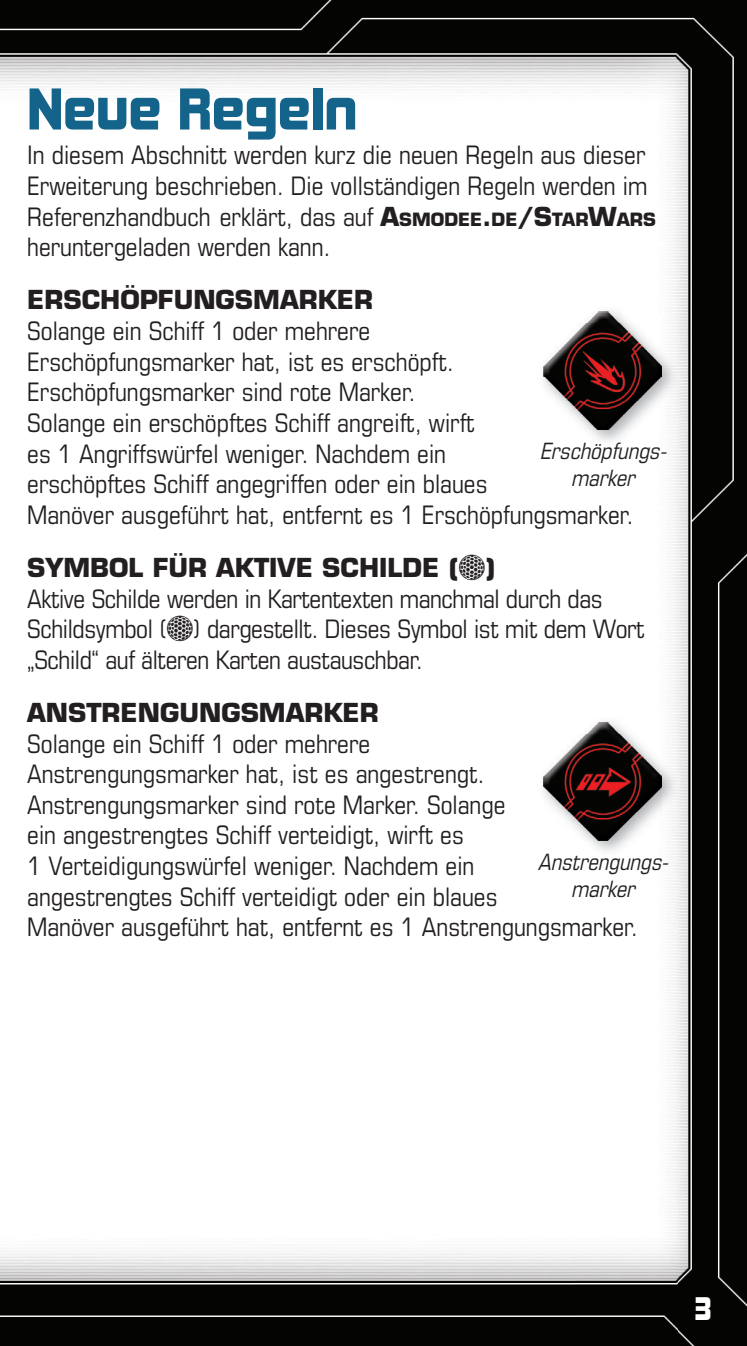
<style>
.page{position:relative;width:747px;height:1346px;background:#fff}
.page>*{position:absolute;margin:0;border:0;box-sizing:border-box;transform-origin:0 0}
.t1{font:54px "Kimberley Bl";color:#14638a}
.t2{font:30px "Kimberley Bl";color:#fff}
.t3{font:condensed 25.5px/30.6px "Eurostile LT Std";color:#231f20}
.t4{font:700 25.5px "Eurostile LT Std";color:#231f20}
.t5{font:italic condensed 22.5px/27px "Eurostile LT Std";color:#231f20;text-align:center}
.s1{font-weight:700;font-stretch:normal}
.s2{font-weight:700;font-stretch:normal;font-size:17.7px}
</style>
<div class="page">
<img style="left:0;top:0;width:676px;height:716px">
<img style="left:676px;top:0;width:70px;height:1345px">
<img style="left:0;top:1251px;width:575px;height:94px">
<img style="left:575px;top:857px;width:102px;height:488px">
<img style="left:537px;top:305px;width:141px;height:141px">
<img style="left:543px;top:312px;width:118px;height:117px">
<img style="left:587px;top:716px;width:91px;height:141px">
<img style="left:543px;top:722px;width:118px;height:118px">
<svg style="left:459px;top:554px;width:25px;height:26px"></svg>
<svg style="left:167px;top:615px;width:26px;height:26px"></svg>
<h1 class="t1" style="left:27px;top:75px;width:331px">Neue Regeln</h1>
<p class="t3" style="left:27px;top:140px;width:630px">In diesem Abschnitt werden kurz die neuen Regeln aus dieser Erweiterung beschrieben. Die vollständigen Regeln werden im Referenzhandbuch erklärt, das auf <span class="s1">A</span><span class="s2">SMODEE</span><span class="s1">.</span><span class="s2">DE</span><span class="s1">/S</span><span class="s2">TAR</span><span class="s1">W</span><span class="s2">ARS </span>heruntergeladen werden kann.</p>
<p class="t4" style="left:27px;top:284px;width:347px">ERSCHÖPFUNGSMARKER</p>
<p class="t3" style="left:27px;top:315px;width:607px">Solange ein Schiff 1 oder mehrere<br>Erschöpfungsmarker hat, ist es erschöpft.<br>Erschöpfungsmarker sind rote Marker.<br>Solange ein erschöpftes Schiff angreift, wirft<br>es 1 Angriffswürfel weniger. Nachdem ein<br>erschöpftes Schiff angegriffen oder ein blaues<br>Manöver ausgeführt hat, entfernt es 1 Erschöpfungsmarker.</p>
<p class="t4" style="left:27px;top:551px;width:469px">SYMBOL FÜR AKTIVE SCHILDE ( )</p>
<p class="t3" style="left:27px;top:582px;width:618px">Aktive Schilde werden in Kartentexten manchmal durch das<br>Schildsymbol ( ) dargestellt. Dieses Symbol ist mit dem Wort „Schild“ auf älteren Karten austauschbar.</p>
<p class="t4" style="left:27px;top:696px;width:353px">ANSTRENGUNGSMARKER</p>
<p class="t3" style="left:27px;top:727px;width:612px">Solange ein Schiff 1 oder mehrere<br>Anstrengungsmarker hat, ist es angestrengt.<br>Anstrengungsmarker sind rote Marker. Solange<br>ein angestrengtes Schiff verteidigt, wirft es<br>1 Verteidigungswürfel weniger. Nachdem ein<br>angestrengtes Schiff verteidigt oder ein blaues<br>Manöver ausgeführt hat, entfernt es 1 Anstrengungsmarker.</p>
<p class="t5" style="left:539px;top:437px;width:133px">Erschöpfungs&shy;marker</p>
<p class="t5" style="left:537px;top:848px;width:137px">Anstrengungs&shy;marker</p>
<p class="t2" style="left:694px;top:1289px;width:18px">3</p>
</div>
